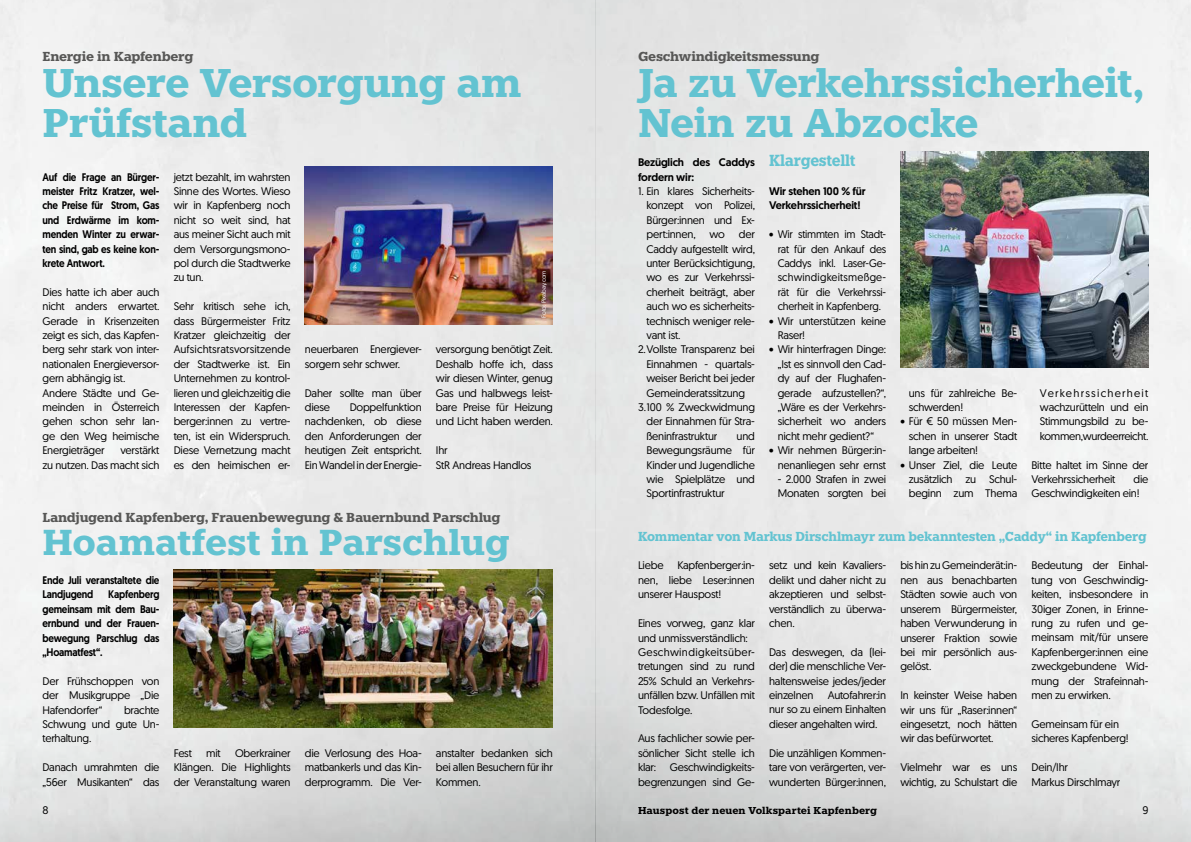
<style>
.page{position:relative;width:1191px;height:842px;background:#fff}
.page>*{position:absolute;margin:0;border:0;box-sizing:border-box;transform-origin:0 0}
.t1{font:700 40px/40px "Knile";letter-spacing:-.02em;color:#63c3d1}
.t2{font:700 36px "Knile";letter-spacing:-.01em;color:#63c3d1}
.t3{font:700 16px "Knile";letter-spacing:-.025em;color:#63c3d1;scale:.9 1}
.t4{font:700 13px "Knile";letter-spacing:-.025em;color:#575756}
.t5{font:700 13px "Knile";letter-spacing:-.02em;color:#63c3d1;scale:.95 1}
.t6{font:11px/14.4px "Geomanist";letter-spacing:-.02em;color:#000;text-align:justify}
.t7{font:500 11px/14.4px "Geomanist";letter-spacing:-.02em;color:#000;text-align:justify;scale:.9 1}
.t8{font:11px/14.4px "Geomanist";letter-spacing:-.02em;color:#000;text-align:justify;scale:.96 1}
.t9{font:500 11px/14.4px "Geomanist";letter-spacing:-.02em;color:#000}
.t10{font:700 10px "Knile";letter-spacing:.005em;color:#000}
.t11{font:6px "Geomanist";letter-spacing:-.005em;color:#fff}
</style>
<div class="page">
<img style="left:0;top:0;width:1191px;height:842px">
<img style="left:900px;top:152px;width:248px;height:216px">
<img style="left:174px;top:569px;width:379px;height:159px">
<img style="left:305px;top:166px;width:248px;height:159px">
<p class="t4" style="left:43px;top:48px;width:152px">Energie in Kapfenberg</p>
<h1 class="t1" style="left:43px;top:63px;width:481px">Unsere Versorgung am<br>Prüfstand</h1>
<p class="t7" style="left:43px;top:169px;width:131px">Auf die Frage an Bürger&shy;meister Fritz Kratzer, wel&shy;che Preise für Strom, Gas und Erdwärme im kom&shy;menden Winter zu erwar&shy;ten sind, gab es keine kon&shy;krete Antwort.</p>
<p class="t6" style="left:43px;top:284px;width:118px;text-align:left">Dies hatte ich aber auch nicht anders erwartet.<br>Gerade in Krisenzeiten zeigt es sich, das Kapfen&shy;berg sehr stark von inter&shy;nationalen Energieversor&shy;gern abhängig ist.<br>Andere Städte und Ge&shy;meinden in Österreich gehen schon sehr lan&shy;ge den Weg heimische<br>Energieträger</p>
<p class="t6" style="left:43px;top:443px;width:118px;text-align:right">verstärkt<br>zu nutzen. Das macht sich</p>
<p class="t6" style="left:174px;top:169px;width:118px">jetzt bezahlt, im wahrsten Sinne des Wortes. Wieso wir in Kapfenberg noch nicht so weit sind, hat aus meiner Sicht auch mit dem Versorgungsmono&shy;pol durch die Stadtwerke zu tun.</p>
<p class="t6" style="left:174px;top:299px;width:118px">Sehr kritisch sehe ich, dass Bürgermeister Fritz Kratzer gleichzeitig der Aufsichtsratsvorsitzende der Stadtwerke ist. Ein Unternehmen zu kontrol&shy;lieren und gleichzeitig die Interessen der Kapfen&shy;berger:innen zu vertre&shy;ten, ist ein Widerspruch.<br>Diese Vernetzung macht es den heimischen er-</p>
<p class="t6" style="left:305px;top:342px;width:118px">neuerbaren Energiever&shy;sorgern sehr schwer.</p>
<p class="t6" style="left:305px;top:385px;width:118px">Daher sollte man über diese</p>
<p class="t6" style="left:305px;top:400px;width:118px;text-indent:45px">Doppelfunktion nachdenken, ob diese den Anforderungen der heutigen Zeit entspricht.<br>Ein Wandel in der Energie-</p>
<p class="t11" style="left:540px;top:318px;width:48px;rotate:-90deg">Foto: Pixabay.com</p>
<p class="t6" style="left:436px;top:342px;width:118px">versorgung benötigt Zeit.<br>Deshalb hoffe ich, dass wir diesen Winter, genug Gas und halbwegs leist&shy;bare Preise für Heizung und Licht haben werden.</p>
<p class="t6" style="left:436px;top:443px;width:97px">Ihr<br>StR Andreas Handlos</p>
<p class="t4" style="left:43px;top:509px;width:459px">Landjugend Kapfenberg, Frauenbewegung &amp; Bauernbund Parschlug</p>
<h2 class="t2" style="left:43px;top:519px;width:469px">Hoamatfest in Parschlug</h2>
<p class="t7" style="left:43px;top:573px;width:131px">Ende Juli veranstaltete die<br>Landjugend</p>
<p class="t7" style="left:43px;top:587px;width:131px;text-indent:66px">Kapfenberg gemeinsam mit dem Bau&shy;ernbund und der Frauen&shy;bewegung Parschlug das „Hoamatfest“.</p>
<p class="t6" style="left:43px;top:673px;width:118px">Der Frühschoppen von der Musikgruppe „Die Hafendorfer“</p>
<p class="t6" style="left:43px;top:702px;width:118px;text-indent:81px">brachte Schwung und gute Un&shy;terhaltung.</p>
<p class="t6" style="left:43px;top:760px;width:118px">Danach umrahmten die „56er Musikanten“ das</p>
<p class="t6" style="left:174px;top:745px;width:118px;text-indent:61px">Oberkrainer Klängen. Die Highlights der Veranstaltung waren</p>
<p class="t6" style="left:305px;top:745px;width:118px">die Verlosung des Hoa&shy;matbankerls und das Kin&shy;derprogramm. Die Ver-</p>
<p class="t6" style="left:436px;top:745px;width:118px">anstalter bedanken sich bei allen Besuchern für ihr Kommen.</p>
<p class="t6" style="left:174px;top:745px;width:20px">Fest</p>
<p class="t6" style="left:206px;top:745px;width:16px">mit</p>
<p class="t4" style="left:638px;top:48px;width:183px">Geschwindigkeitsmessung</p>
<h1 class="t1" style="left:638px;top:63px;width:508px">Ja zu Verkehrssicherheit,<br>Nein zu Abzocke</h1>
<h3 class="t3" style="left:769px;top:150px;width:97px">Klargestellt</h3>
<p class="t9" style="left:769px;top:184px;width:98px">Wir stehen 100 % für<br>Verkehrssicherheit!</p>
<p class="t8" style="left:777px;top:227px;width:114px;text-indent:-9px">• Wir stimmten im Stadt&shy;rat für den Ankauf des Caddys inkl. Laser-Ge&shy;schwindigkeitsmeßge&shy;rät für die Verkehrssi&shy;cherheit in Kapfenberg.</p>
<p class="t6" style="left:777px;top:313px;width:110px;text-indent:-9px">• Wir unterstützen keine<br>Raser!</p>
<p class="t6" style="left:777px;top:342px;width:110px;text-indent:-9px">• Wir hinterfragen Dinge: „Ist es sinnvoll den Cad&shy;dy auf der Flughafen&shy;gerade aufzustellen?“, „Wäre es der Verkehrs&shy;sicherheit wo anders nicht mehr gedient?“</p>
<p class="t6" style="left:769px;top:443px;width:118px;text-align:right">• Wir nehmen Bürger:in&shy;nenanliegen sehr ernst</p>
<p class="t6" style="left:777px;top:472px;width:110px">- 2.000 Strafen in zwei<br>Monaten sorgten bei</p>
<p class="t9" style="left:638px;top:155px;width:118px">Bezüglich des Caddys fordern wir:</p>
<p class="t6" style="left:646px;top:184px;width:110px;text-indent:-9px">1. Ein klares Sicherheits&shy;konzept von Polizei, Bürger:innen und Ex&shy;pert:innen,</p>
<p class="t6" style="left:709px;top:227px;width:17px">wo</p>
<p class="t6" style="left:739px;top:227px;width:18px">der</p>
<p class="t6" style="left:646px;top:241px;width:110px">Caddy aufgestellt wird,</p>
<p class="t6" style="left:646px;top:256px;width:110px">unter Berücksichtigung,</p>
<p class="t6" style="left:646px;top:270px;width:110px">wo es zur Verkehrssi-</p>
<p class="t6" style="left:646px;top:284px;width:110px">cherheit beiträgt, aber</p>
<p class="t6" style="left:646px;top:299px;width:110px">auch wo es sicherheits-</p>
<p class="t6" style="left:646px;top:313px;width:110px">technisch weniger rele-</p>
<p class="t6" style="left:646px;top:328px;width:36px">vant ist.</p>
<p class="t6" style="left:638px;top:342px;width:118px">2.Vollste Transparenz bei</p>
<p class="t6" style="left:646px;top:356px;width:110px">Einnahmen - quartals-</p>
<p class="t6" style="left:646px;top:371px;width:110px">weiser Bericht bei jeder</p>
<p class="t6" style="left:646px;top:385px;width:100px">Gemeinderatssitzung</p>
<p class="t6" style="left:638px;top:400px;width:118px">3.100 % Zweckwidmung</p>
<p class="t6" style="left:646px;top:414px;width:110px">der Einnahmen für Stra-</p>
<p class="t6" style="left:646px;top:428px;width:72px">ßeninfrastruktur</p>
<p class="t6" style="left:1040px;top:385px;width:110px">Verkehrssicherheit wachzurütteln und ein Stimmungsbild zu be&shy;kommen, wurde erreicht.</p>
<p class="t6" style="left:1031px;top:457px;width:118px">Bitte haltet im Sinne der<br>Verkehrssicherheit</p>
<p class="t6" style="left:909px;top:385px;width:110px">uns für zahlreiche Be&shy;schwerden!</p>
<p class="t6" style="left:909px;top:414px;width:110px;text-indent:-9px">• Für € 50 müssen Men&shy;schen in unserer Stadt lange arbeiten!</p>
<p class="t6" style="left:909px;top:457px;width:110px;text-indent:-9px">• Unser Ziel, die Leute zusätzlich zu Schul&shy;beginn zum Thema</p>
<p class="t6" style="left:646px;top:428px;width:110px;text-indent:90px">und Bewegungsräume für Kinder und Jugendliche wie Spielplätze und Sportinfrastruktur</p>
<p class="t6" style="left:1031px;top:472px;width:118px;text-indent:102px">die<br>Geschwindigkeiten ein!</p>
<p class="t5" style="left:638px;top:528px;width:537px">Kommentar von Markus Dirschlmayr zum bekanntesten „Caddy“ in Kapfenberg</p>
<p class="t6" style="left:900px;top:558px;width:118px">bis hin zu Gemeinderät:in&shy;nen aus benachbarten Städten sowie auch von unserem Bürgermeister, haben Verwunderung in unserer Fraktion sowie bei mir persönlich aus&shy;gelöst.</p>
<p class="t6" style="left:900px;top:688px;width:118px">In keinster Weise haben wir uns für „Raser:innen“ eingesetzt, noch hätten wir das befürwortet.</p>
<p class="t6" style="left:900px;top:760px;width:118px">Vielmehr war es uns wichtig, zu Schulstart die</p>
<p class="t6" style="left:769px;top:558px;width:118px">setz und kein Kavaliers&shy;delikt und daher nicht zu akzeptieren und selbst&shy;verständlich zu überwa&shy;chen.</p>
<p class="t6" style="left:769px;top:644px;width:118px">Das deswegen, da (lei&shy;der) die menschliche Ver&shy;haltensweise jedes/jeder einzelnen</p>
<p class="t6" style="left:1031px;top:558px;width:118px">Bedeutung der Einhal&shy;tung von Geschwindig&shy;keiten, insbesondere in 30iger Zonen, in Erinne&shy;rung zu rufen und ge&shy;meinsam mit/für unsere Kapfenberger:innen eine zweckgebundene Wid&shy;mung der Strafeinnah&shy;men zu erwirken.</p>
<p class="t6" style="left:1031px;top:716px;width:99px">Gemeinsam für ein sicheres Kapfenberg!</p>
<p class="t6" style="left:1031px;top:760px;width:91px">Dein/Ihr<br>Markus Dirschlmayr</p>
<p class="t6" style="left:638px;top:558px;width:118px;text-indent:39px">Kapfenberger:in&shy;nen, liebe Leser:innen unserer Hauspost!</p>
<p class="t6" style="left:638px;top:616px;width:118px;text-align:left">Eines vorweg, ganz klar und unmissverständlich:<br>Geschwindigkeitsüber&shy;tretungen sind zu rund<br>25% Schuld an Verkehrs&shy;unfällen bzw. Unfällen mit<br>Todesfolge.</p>
<p class="t6" style="left:638px;top:731px;width:118px">Aus fachlicher sowie per&shy;sönlicher Sicht stelle ich klar: Geschwindigkeits&shy;begrenzungen sind Ge-</p>
<p class="t6" style="left:638px;top:558px;width:27px">Liebe</p>
<p class="t6" style="left:769px;top:688px;width:118px;text-indent:59px">Autofahrer:in nur so zu einem Einhalten dieser angehalten wird.</p>
<p class="t6" style="left:769px;top:745px;width:118px">Die unzähligen Kommen&shy;tare von verärgerten, ver&shy;wunderten Bürger:innen,</p>
<p class="t6" style="left:43px;top:803px;width:8px">8</p>
<p class="t10" style="left:638px;top:804px;width:241px">Hauspost der neuen Volkspartei Kapfenberg</p>
<p class="t6" style="left:1142px;top:803px;width:8px">9</p>
</div>
